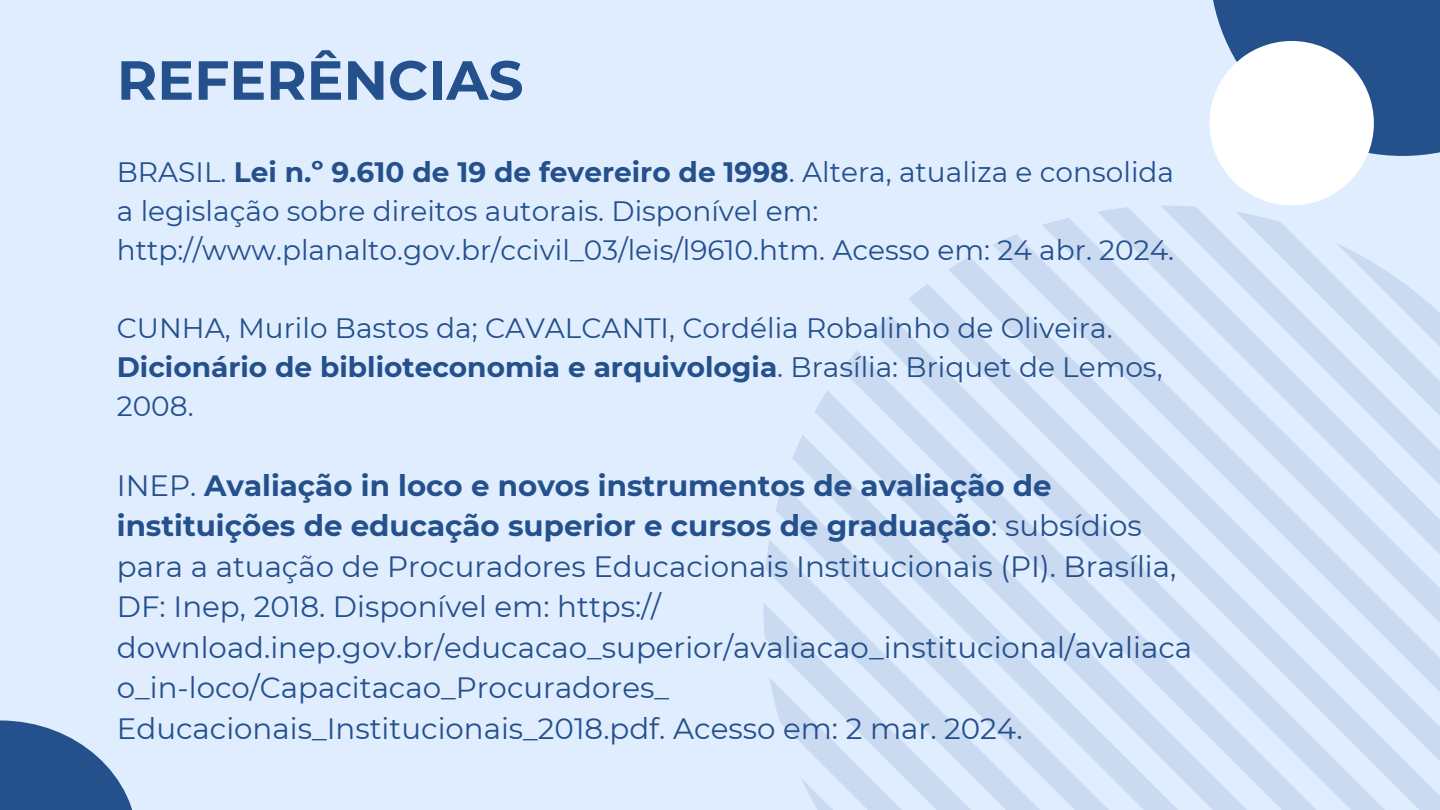
<style>
.page{position:relative;width:1440px;height:810px;background:#dfedff}
.page>*{position:absolute;margin:0;border:0;box-sizing:border-box;transform-origin:0 0}
.t1{font:700 55px "Montserrat";color:#24508c}
.t2{font:29.3px/40.5px "Montserrat";color:#24508c}
.t3{font:28px/39px "Montserrat";color:#24508c}
.s1{font-weight:700}
</style>
<div class="page">
<svg style="left:1098px;top:207px;width:166px;height:11px"></svg>
<svg style="left:1042px;top:218px;width:250px;height:16px;fill:#cddef4"></svg>
<svg style="left:993px;top:234px;width:368px;height:22px"></svg>
<svg style="left:949px;top:256px;width:456px;height:28px"></svg>
<svg style="left:909px;top:284px;width:531px;height:31px;fill:#d1e1f6"></svg>
<svg style="left:873px;top:315px;width:567px;height:495px"></svg>
<svg style="left:842px;top:350px;width:582px;height:460px;fill:#d1e1f6"></svg>
<svg style="left:815px;top:390px;width:569px;height:420px"></svg>
<svg style="left:792px;top:434px;width:548px;height:376px"></svg>
<svg style="left:776px;top:484px;width:515px;height:326px;fill:#d1e1f6"></svg>
<svg style="left:765px;top:539px;width:470px;height:271px"></svg>
<svg style="left:763px;top:602px;width:409px;height:208px"></svg>
<svg style="left:769px;top:677px;width:328px;height:133px"></svg>
<svg style="left:0;top:720px;width:133px;height:90px;fill:#24508c"></svg>
<div style="left:1209px;top:0;width:231px;height:156px;background:#24508c"></div>
<div style="left:1209px;top:41px;width:165px;height:164px;background:#fff;border-radius:50%"></div>
<p class="t1" style="left:117px;top:47px;width:408px">REFERÊNCIAS</p>
<h1 class="t3" style="left:117px;top:152px;width:1059px">BRASIL. <span class="s1">Lei n.º 9.610 de 19 de fevereiro de 1998</span>. Altera, atualiza e consolida a legislação sobre direitos autorais. Disponível em: http://www.planalto.gov.br/ccivil_03/leis/l9610.htm. Acesso em: 24 abr. 2024.</h1>
<p class="t3" style="left:117px;top:308px;width:1047px">CUNHA, Murilo Bastos da; CAVALCANTI, Cordélia Robalinho de Oliveira.<br><span class="s1">Dicionário de biblioteconomia e arquivologia</span>. Brasília: Briquet de Lemos,<br>2008.</p>
<p class="t2" style="left:117px;top:465px;width:1077px">INEP. <span class="s1">Avaliação in loco e novos instrumentos de avaliação de instituições de educação superior e cursos de graduação</span>: subsídios para a atuação de Procuradores Educacionais Institucionais (PI). Brasília, DF: Inep, 2018. Disponível em: https:// download.inep.gov.br/educacao_superior/avaliacao_institucional/avaliaca o_in-loco/Capacitacao_Procuradores_ Educacionais_Institucionais_2018.pdf. Acesso em: 2 mar. 2024.</p>
</div>
